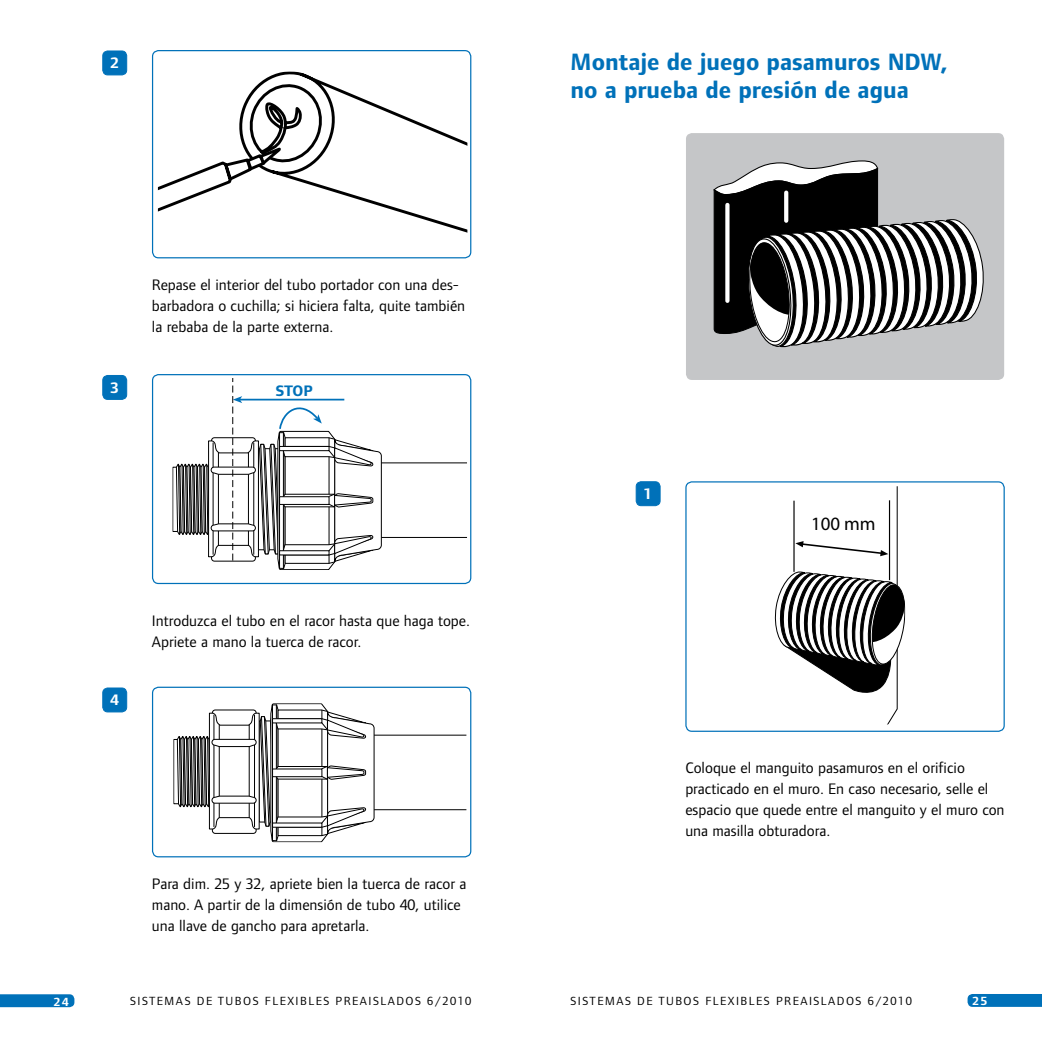
<style>
.page{position:relative;width:1042px;height:1042px;background:#fff}
.page>*{position:absolute;margin:0;border:0;box-sizing:border-box;transform-origin:0 0}
.t1{font:700 24.5px/28px "Foundry Form Sans";color:#0071b9}
.t2{font:18.9px "Foundry Form Sans";color:#000}
.t3{font:15.75px/21px "Foundry Form Sans";color:#000}
.t4{font:700 15.75px "Foundry Form Sans";color:#fff}
.t5{font:700 15.75px "Foundry Form Sans";color:#0071b9}
.t6{font:12.25px "Foundry Form Sans";letter-spacing:.12em;color:#000}
.t7{font:700 12.25px "Foundry Form Sans";color:#fff}
</style>
<div class="page">
<svg style="left:0;top:994px;width:74px;height:13px"></svg>
<svg style="left:967px;top:994px;width:75px;height:13px"></svg>
<svg style="left:175px;top:378px;width:292px;height:192px"></svg>
<div style="left:152px;top:686px;width:319px;height:171px;border:1px solid #0071b9;border-radius:6px"></div>
<svg style="left:176px;top:703px;width:290px;height:139px"></svg>
<div style="left:103px;top:375px;width:24px;height:24px;background:#0071b9;border-radius:5px"></div>
<div style="left:102px;top:375px;width:25px;height:25px;border:1px solid #0071b9;border-radius:5px"></div>
<div style="left:103px;top:688px;width:24px;height:24px;background:#0071b9;border-radius:5px"></div>
<div style="left:102px;top:687px;width:25px;height:25px;border:1px solid #0071b9;border-radius:5px"></div>
<div style="left:152px;top:374px;width:319px;height:210px;border:1px solid #0071b9;border-radius:6px"></div>
<div style="left:152px;top:50px;width:319px;height:208px;border:1px solid #0071b9;border-radius:6px"></div>
<div style="left:103px;top:51px;width:24px;height:24px;background:#0071b9;border-radius:5px"></div>
<div style="left:102px;top:51px;width:25px;height:24px;border:1px solid #0071b9;border-radius:5px"></div>
<svg style="left:158px;top:71px;width:309px;height:162px"></svg>
<div style="left:686px;top:133px;width:318px;height:247px;background:#c5c6c8;border-radius:6px"></div>
<svg style="left:713px;top:160px;width:271px;height:187px"></svg>
<svg style="left:784px;top:193px;width:4px;height:28px"></svg>
<svg style="left:725px;top:205px;width:4px;height:96px"></svg>
<div style="left:685px;top:481px;width:320px;height:251px;border:1px solid #0071b9;border-radius:6px"></div>
<svg style="left:793px;top:486px;width:105px;height:238px"></svg>
<svg style="left:774px;top:571px;width:131px;height:127px"></svg>
<hr style="left:889px;top:500px;width:1px;height:80px;background:#000">
<hr style="left:793px;top:501px;width:1px;height:71px;background:#000">
<svg style="left:795px;top:541px;width:93px;height:15px"></svg>
<div style="left:636px;top:482px;width:24px;height:24px;background:#0071b9;border-radius:5px"></div>
<div style="left:636px;top:481px;width:24px;height:25px;border:1px solid #0071b9;border-radius:5px"></div>
<p class="t4" style="left:111px;top:54px;width:10px">2</p>
<h1 class="t1" style="left:570px;top:48px;width:378px">Montaje de juego pasamuros NDW, no a prueba de presión de agua</h1>
<p class="t4" style="left:111px;top:379px;width:10px">3</p>
<p class="t3" style="left:152px;top:274px;width:315px">Repase el interior del tubo portador con una des&shy;barbadora o cuchilla; si hiciera falta, quite también la rebaba de la parte externa.</p>
<p class="t5" style="left:276px;top:382px;width:38px">STOP</p>
<p class="t4" style="left:111px;top:691px;width:10px">4</p>
<p class="t3" style="left:152px;top:610px;width:320px">Introduzca el tubo en el racor hasta que haga tope.<br>Apriete a mano la tuerca de racor.</p>
<p class="t3" style="left:152px;top:873px;width:316px">Para dim. 25 y 32, apriete bien la tuerca de racor a mano. A partir de la dimensión de tubo 40, utilice una llave de gancho para apretarla.</p>
<p class="t4" style="left:644px;top:485px;width:10px">1</p>
<p class="t2" style="left:811px;top:512px;width:66px">100 mm</p>
<p class="t3" style="left:685px;top:757px;width:321px">Coloque el manguito pasamuros en el orificio practicado en el muro. En caso necesario, selle el espacio que quede entre el manguito y el muro con una masilla obturadora.</p>
<p class="t7" style="left:54px;top:994px;width:16px">24</p>
<p class="t6" style="left:130px;top:994px;width:343px">SISTEMAS DE TUBOS FLEXIBLES PREAISLADOS 6/2010</p>
<p class="t6" style="left:570px;top:994px;width:343px">SISTEMAS DE TUBOS FLEXIBLES PREAISLADOS 6/2010</p>
<p class="t7" style="left:972px;top:994px;width:16px">25</p>
</div>
